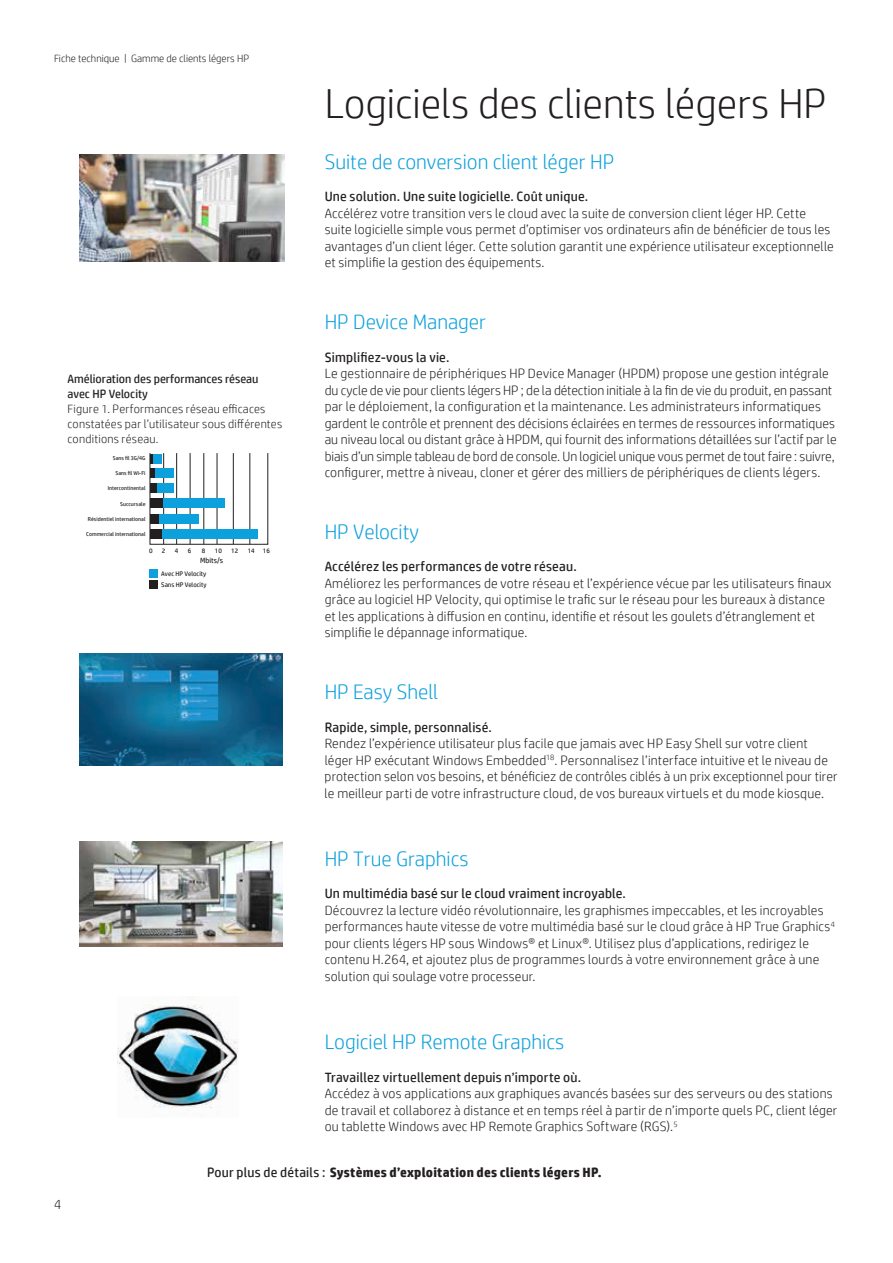
<style>
.page{position:relative;width:893px;height:1263px;background:#fff}
.page>*{position:absolute;margin:0;border:0;box-sizing:border-box;transform-origin:0 0}
.t1{font:300 42px "HP Simplified";color:#231f20}
.t2{font:300 21px "HP Simplified";color:#0ca0dd}
.t3{font:300 13.5px/16.5px "HP Simplified";letter-spacing:.015em;color:#231f20}
.t4{font:13.5px "HP Simplified";letter-spacing:.015em;color:#231f20}
.t5{font:700 13.5px "HP Simplified";letter-spacing:.015em;color:#231f20}
.t6{font:300 12px/15px "HP Simplified";letter-spacing:.02em;color:#231f20}
.t7{font:12px/15px "HP Simplified";color:#231f20}
.t8{font:300 10.5px "HP Simplified";color:#231f20}
.t9{font:7.5px "HP Simplified";color:#231f20}
.t10{font:6.6px/10.4px "HP Simplified";color:#231f20}
.t11{font:5.7px "HP Simplified";color:#231f20}
.s1{font-weight:400}
</style>
<div class="page">
<img style="left:79px;top:654px;width:203px;height:111px">
<img style="left:79px;top:842px;width:203px;height:105px">
<img style="left:118px;top:996px;width:120px;height:121px">
<hr style="left:163px;top:453px;width:1px;height:91px;background:#231f20">
<hr style="left:176px;top:453px;width:1px;height:91px;background:#231f20">
<hr style="left:190px;top:453px;width:1px;height:91px;background:#231f20">
<hr style="left:204px;top:453px;width:1px;height:91px;background:#231f20">
<hr style="left:217px;top:453px;width:1px;height:91px;background:#231f20">
<hr style="left:233px;top:453px;width:1px;height:91px;background:#231f20">
<hr style="left:250px;top:453px;width:1px;height:91px;background:#231f20">
<div style="left:150px;top:529px;width:12px;height:10px;background:#231f20"></div>
<div style="left:150px;top:514px;width:9px;height:9px;background:#231f20"></div>
<div style="left:150px;top:498px;width:15px;height:10px;background:#231f20"></div>
<div style="left:150px;top:484px;width:8px;height:9px;background:#231f20"></div>
<div style="left:150px;top:469px;width:5px;height:9px;background:#231f20"></div>
<svg style="left:150px;top:454px;width:3px;height:9px"></svg>
<div style="left:162px;top:529px;width:96px;height:10px;background:#0ca0dd"></div>
<div style="left:159px;top:514px;width:40px;height:9px;background:#0ca0dd"></div>
<div style="left:164px;top:498px;width:61px;height:10px;background:#0ca0dd"></div>
<div style="left:158px;top:484px;width:16px;height:9px;background:#0ca0dd"></div>
<div style="left:155px;top:469px;width:19px;height:9px;background:#0ca0dd"></div>
<div style="left:153px;top:454px;width:9px;height:9px;background:#0ca0dd"></div>
<div style="left:150px;top:570px;width:8px;height:8px;background:#0ca0dd"></div>
<div style="left:150px;top:580px;width:8px;height:8px;background:#231f20"></div>
<img style="left:79px;top:154px;width:206px;height:107px">
<p class="t8" style="left:54px;top:52px;width:197px">Fiche technique | Gamme de clients légers HP</p>
<p class="t7" style="left:68px;top:371px;width:192px">Amélioration des performances réseau avec HP Velocity</p>
<p class="t6" style="left:68px;top:401px;width:216px">Figure 1. Performances réseau efficaces constatées par l’utilisateur sous différentes conditions réseau.</p>
<p class="t11" style="left:113px;top:454px;width:34px">Sans fil 3G/4G</p>
<p class="t11" style="left:116px;top:470px;width:31px">Sans fil Wi-Fi</p>
<p class="t11" style="left:108px;top:485px;width:39px">Intercontinental</p>
<p class="t11" style="left:120px;top:500px;width:27px">Succursale</p>
<p class="t11" style="left:88px;top:515px;width:59px">Résidentiel international</p>
<p class="t11" style="left:86px;top:530px;width:61px">Commercial international</p>
<p class="t10" style="left:149px;top:545px;width:5px">0</p>
<p class="t10" style="left:162px;top:545px;width:5px">2</p>
<p class="t10" style="left:175px;top:545px;width:5px">4</p>
<p class="t10" style="left:188px;top:545px;width:5px">6</p>
<p class="t10" style="left:202px;top:545px;width:5px">8</p>
<p class="t10" style="left:215px;top:545px;width:9px">10</p>
<p class="t10" style="left:231px;top:545px;width:9px">12</p>
<p class="t10" style="left:248px;top:545px;width:24px">14 16</p>
<p class="t9" style="left:200px;top:556px;width:25px">Mbits/s</p>
<p class="t10" style="left:161px;top:569px;width:47px">Avec HP Velocity<br>Sans HP Velocity</p>
<h1 class="t1" style="left:325px;top:79px;width:503px">Logiciels des clients légers HP</h1>
<h2 class="t2" style="left:325px;top:150px;width:291px">Suite de conversion client léger HP</h2>
<p class="t4" style="left:325px;top:189px;width:265px">Une solution. Une suite logicielle. Coût unique.</p>
<p class="t3" style="left:325px;top:205px;width:511px">Accélérez votre transition vers le cloud avec la suite de conversion client léger HP. Cette suite logicielle simple vous permet d’optimiser vos ordinateurs afin de bénéficier de tous les avantages d’un client léger. Cette solution garantit une expérience utilisateur exceptionnelle et simplifie la gestion des équipements.</p>
<h2 class="t2" style="left:325px;top:310px;width:163px">HP Device Manager</h2>
<p class="t4" style="left:325px;top:349px;width:126px">Simplifiez-vous la vie.</p>
<p class="t3" style="left:325px;top:365px;width:513px">Le gestionnaire de périphériques HP Device Manager (HPDM) propose une gestion intégrale du cycle de vie pour clients légers HP ; de la détection initiale à la fin de vie du produit, en passant par le déploiement, la configuration et la maintenance. Les administrateurs informatiques gardent le contrôle et prennent des décisions éclairées en termes de ressources informatiques au niveau local ou distant grâce à HPDM, qui fournit des informations détaillées sur l’actif par le biais d’un simple tableau de bord de console. Un logiciel unique vous permet de tout faire : suivre, configurer, mettre à niveau, cloner et gérer des milliers de périphériques de clients légers.</p>
<h2 class="t2" style="left:325px;top:519px;width:96px">HP Velocity</h2>
<p class="t4" style="left:325px;top:559px;width:254px">Accélérez les performances de votre réseau.</p>
<p class="t3" style="left:325px;top:575px;width:508px">Améliorez les performances de votre réseau et l’expérience vécue par les utilisateurs finaux grâce au logiciel HP Velocity, qui optimise le trafic sur le réseau pour les bureaux à distance et les applications à diffusion en continu, identifie et résout les goulets d’étranglement et simplifie le dépannage informatique.</p>
<h2 class="t2" style="left:325px;top:680px;width:115px">HP Easy Shell</h2>
<p class="t4" style="left:325px;top:719px;width:169px">Rapide, simple, personnalisé.</p>
<p class="t3" style="left:325px;top:735px;width:514px">Rendez l’expérience utilisateur plus facile que jamais avec HP Easy Shell sur votre client léger HP exécutant Windows Embedded<sup>18</sup>. Personnalisez l’interface intuitive et le niveau de protection selon vos besoins, et bénéficiez de contrôles ciblés à un prix exceptionnel pour tirer le meilleur parti de votre infrastructure cloud, de vos bureaux virtuels et du mode kiosque.</p>
<h2 class="t2" style="left:325px;top:847px;width:145px">HP True Graphics</h2>
<p class="t4" style="left:325px;top:886px;width:303px">Un multimédia basé sur le cloud vraiment incroyable.</p>
<p class="t3" style="left:325px;top:902px;width:512px">Découvrez la lecture vidéo révolutionnaire, les graphismes impeccables, et les incroyables performances haute vitesse de votre multimédia basé sur le cloud grâce à HP True Graphics<sup>4 </sup>pour clients légers HP sous Windows® et Linux®. Utilisez plus d’applications, redirigez le contenu H.264, et ajoutez plus de programmes lourds à votre environnement grâce à une solution qui soulage votre processeur.</p>
<h2 class="t2" style="left:325px;top:1030px;width:241px">Logiciel HP Remote Graphics</h2>
<p class="t4" style="left:325px;top:1069px;width:258px">Travaillez virtuellement depuis n’importe où.</p>
<p class="t3" style="left:325px;top:1085px;width:514px">Accédez à vos applications aux graphiques avancés basées sur des serveurs ou des stations de travail et collaborez à distance et en temps réel à partir de n’importe quels PC, client léger ou tablette Windows avec HP Remote Graphics Software (RGS).<sup>5</sup></p>
<p class="t3" style="left:54px;top:1195px;width:9px">4</p>
<p class="t5" style="left:207px;top:1165px;width:396px"><span class="s1">Pour plus de détails :</span> Systèmes d’exploitation des clients légers HP.</p>
</div>
